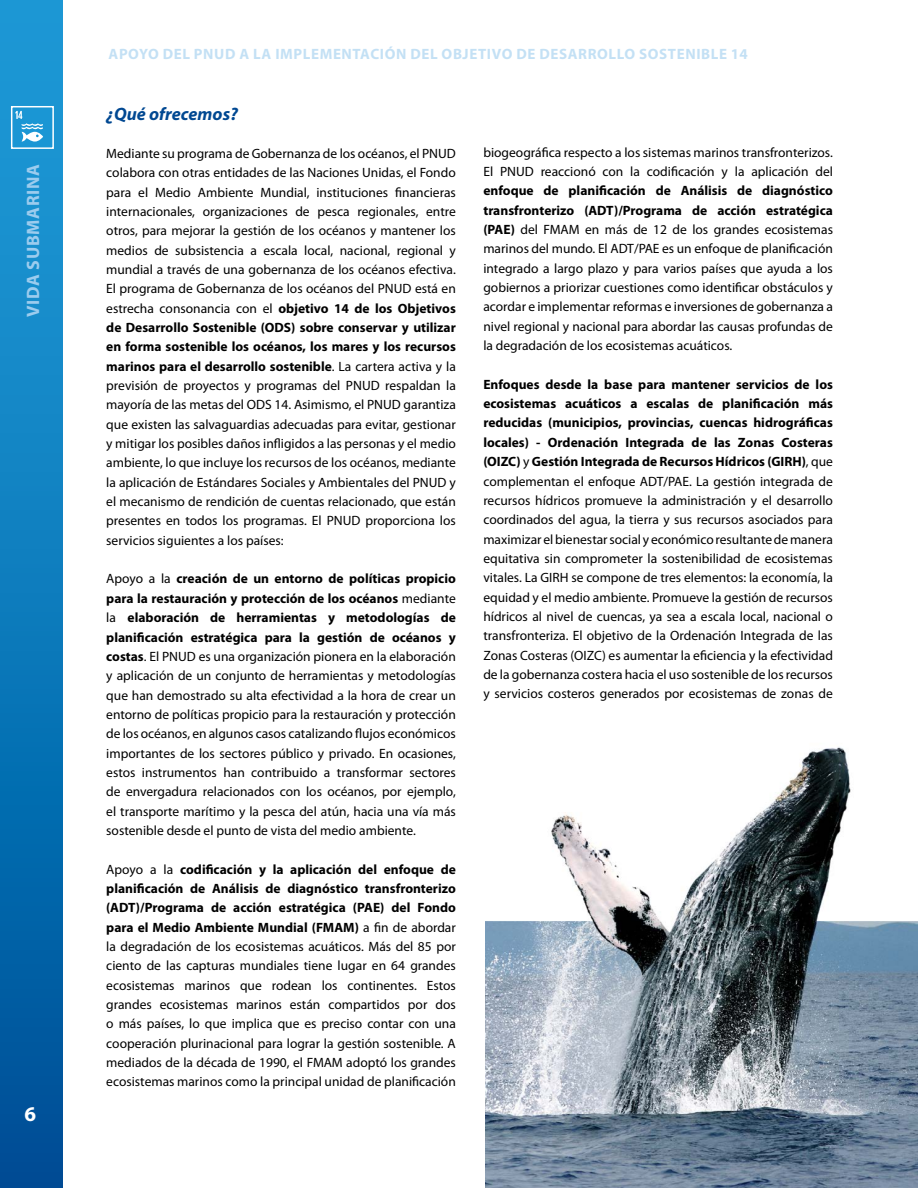
<style>
.page{position:relative;width:918px;height:1188px;background:#fff}
.page>*{position:absolute;margin:0;border:0;box-sizing:border-box;transform-origin:0 0}
.t1{font:700 21px "Myriad Pro";color:#fff}
.t2{font:italic 700 18px "Myriad Pro";color:#004892}
.t3{font:700 18px "Myriad Pro";letter-spacing:.04em;color:#9cccee}
.t4{font:700 15px "Myriad Pro";letter-spacing:.04em;color:#9cccee}
.t5{font:13.5px/19.4px "Myriad Pro";color:#000;text-align:justify}
.s1{font-weight:700}
</style>
<div class="page">
<div style="left:0;top:0;width:62px;height:1188px;background:linear-gradient(to bottom,#1fa0db,#005199)"></div>
<div style="left:11px;top:106px;width:43px;height:43px;background:#1a96d4;border:2px solid #fff"></div>
<svg style="left:15px;top:111px;width:28px;height:31px"></svg>
<img style="left:485px;top:747px;width:433px;height:441px">
<h2 class="t3" style="left:23px;top:317px;width:155px;rotate:-90deg">VIDA SUBMARINA</h2>
<h1 class="t1" style="left:24px;top:1102px;width:13px">6</h1>
<p class="t4" style="left:109px;top:46px;width:641px">APOYO DEL PNUD A LA IMPLEMENTACIÓN DEL OBJETIVO DE DESARROLLO SOSTENIBLE 14</p>
<h2 class="t2" style="left:106px;top:104px;width:133px">¿Qué ofrecemos?</h2>
<p class="t5" style="left:106px;top:144px;width:351px">Mediante su programa de Gobernanza de los océanos, el PNUD colabora con otras entidades de las Naciones Unidas, el Fondo para el Medio Ambiente Mundial, instituciones financieras internacionales, organizaciones de pesca regionales, entre otros, para mejorar la gestión de los océanos y mantener los medios de subsistencia a escala local, nacional, regional y mundial a través de una gobernanza de los océanos efectiva.<br>El programa de Gobernanza de los océanos del PNUD está en estrecha consonancia con el <span class="s1">objetivo 14 de los Objetivos de Desarrollo Sostenible (ODS) sobre conservar y utilizar en forma sostenible los océanos, los mares y los recursos marinos para el desarrollo sostenible</span>. La cartera activa y la previsión de proyectos y programas del PNUD respaldan la mayoría de las metas del ODS 14. Asimismo, el PNUD garantiza que existen las salvaguardias adecuadas para evitar, gestionar y mitigar los posibles daños infligidos a las personas y el medio ambiente, lo que incluye los recursos de los océanos, mediante la aplicación de Estándares Sociales y Ambientales del PNUD y el mecanismo de rendición de cuentas relacionado, que están presentes en todos los programas. El PNUD proporciona los servicios siguientes a los países:</p>
<p class="t5" style="left:106px;top:570px;width:351px">Apoyo a la <span class="s1">creación de un entorno de políticas propicio para la restauración y protección de los océanos</span> mediante la <span class="s1">elaboración de herramientas y metodologías de planificación estratégica para la gestión de océanos y costas</span>. El PNUD es una organización pionera en la elaboración y aplicación de un conjunto de herramientas y metodologías que han demostrado su alta efectividad a la hora de crear un entorno de políticas propicio para la restauración y protección de los océanos, en algunos casos catalizando flujos económicos importantes de los sectores público y privado. En ocasiones, estos instrumentos han contribuido a transformar sectores de envergadura relacionados con los océanos, por ejemplo, el transporte marítimo y la pesca del atún, hacia una vía más sostenible desde el punto de vista del medio ambiente.</p>
<p class="t5" style="left:106px;top:860px;width:351px">Apoyo a la <span class="s1">codificación y la aplicación del enfoque de planificación de Análisis de diagnóstico transfronterizo (ADT)/Programa de acción estratégica (PAE) del Fondo para el Medio Ambiente Mundial (FMAM)</span> a fin de abordar la degradación de los ecosistemas acuáticos. Más del 85 por ciento de las capturas mundiales tiene lugar en 64 grandes ecosistemas marinos que rodean los continentes. Estos grandes ecosistemas marinos están compartidos por dos o más países, lo que implica que es preciso contar con una cooperación plurinacional para lograr la gestión sostenible. A mediados de la década de 1990, el FMAM adoptó los grandes ecosistemas marinos como la principal unidad de planificación</p>
<p class="t5" style="left:483px;top:143px;width:351px">biogeográfica respecto a los sistemas marinos transfronterizos.<br>El PNUD reaccionó con la codificación y la aplicación del</p>
<p class="t5" style="left:483px;top:181px;width:351px"><span class="s1">enfoque de planificación de Análisis de diagnóstico transfronterizo (ADT)/Programa de acción estratégica (PAE)</span> del FMAM en más de 12 de los grandes ecosistemas marinos del mundo. El ADT/PAE es un enfoque de planificación integrado a largo plazo y para varios países que ayuda a los gobiernos a priorizar cuestiones como identificar obstáculos y acordar e implementar reformas e inversiones de gobernanza a nivel regional y nacional para abordar las causas profundas de la degradación de los ecosistemas acuáticos.</p>
<p class="t5" style="left:483px;top:375px;width:351px"><span class="s1">Enfoques desde la base para mantener servicios de los ecosistemas acuáticos a escalas de planificación más reducidas (municipios, provincias, cuencas hidrográficas locales) - Ordenación Integrada de las Zonas Costeras (OIZC)</span> y <span class="s1">Gestión Integrada de Recursos Hídricos (GIRH)</span>, que complementan el enfoque ADT/PAE. La gestión integrada de recursos hídricos promueve la administración y el desarrollo coordinados del agua, la tierra y sus recursos asociados para maximizar el bienestar social y económico resultante de manera equitativa sin comprometer la sostenibilidad de ecosistemas vitales. La GIRH se compone de tres elementos: la economía, la equidad y el medio ambiente. Promueve la gestión de recursos hídricos al nivel de cuencas, ya sea a escala local, nacional o transfronteriza. El objetivo de la Ordenación Integrada de las Zonas Costeras (OIZC) es aumentar la eficiencia y la efectividad de la gobernanza costera hacia el uso sostenible de los recursos y servicios costeros generados por ecosistemas de zonas de</p>
</div>
